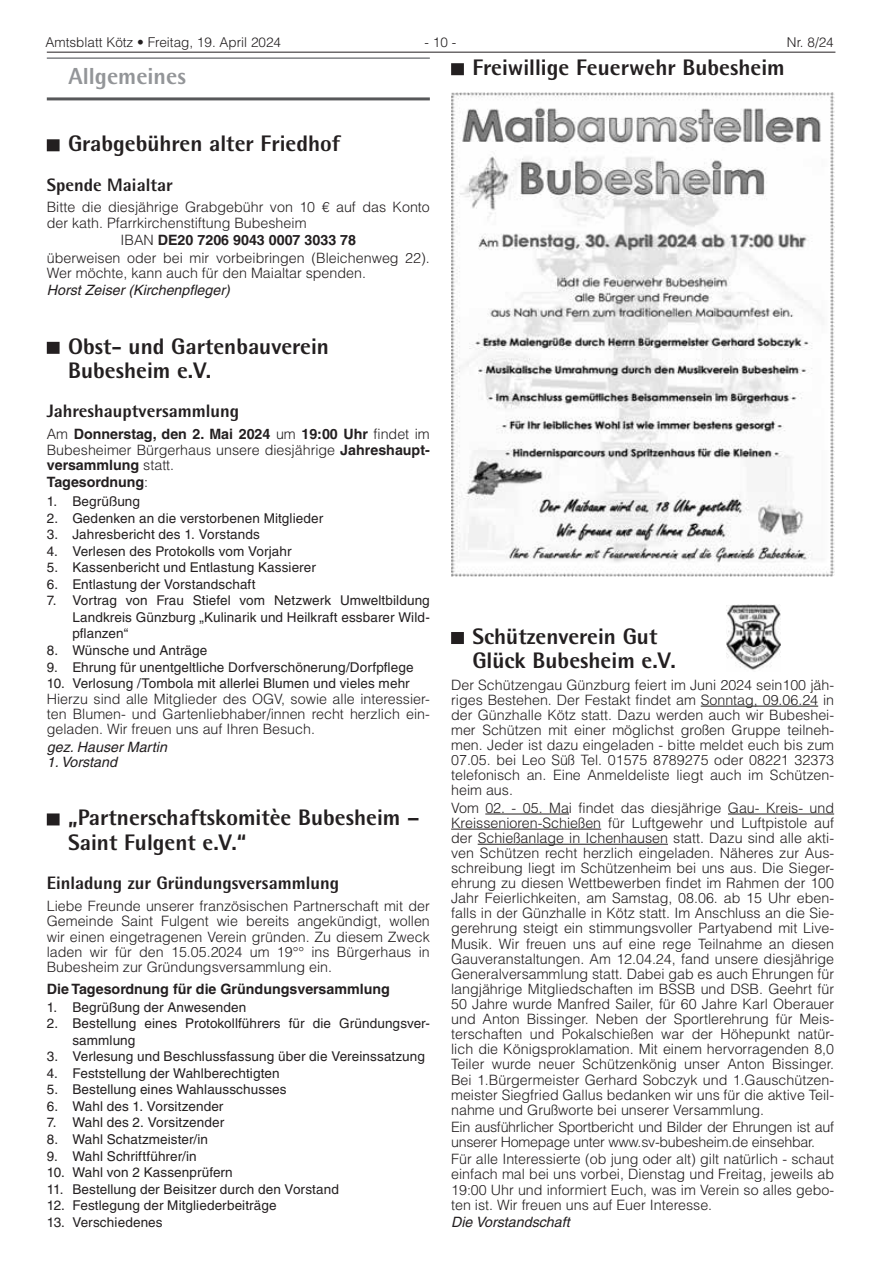
<style>
.page{position:relative;width:881px;height:1263px;background:#fff}
.page>*{position:absolute;margin:0;border:0;box-sizing:border-box;transform-origin:0 0}
.t1{font:800 23.25px "Agfa Rotis Semisans";color:#939598}
.t2{font:800 22.5px/24.3px "Agfa Rotis Semisans";color:#231f20}
.t3{font:800 18px "Agfa Rotis Semisans";color:#231f20}
.t4{font:300 14.25px/15.1px "Helvetica LT";color:#231f20;text-align:justify}
.t5{font:300 14.25px/15.1px "Helvetica LT";letter-spacing:-.02em;color:#231f20}
.t6{font:italic 14.25px "Helvetica LT";color:#231f20}
.t7{font:700 14.25px "Helvetica LT";color:#231f20}
.t8{font:13.5px/16.5px "Helvetica LT";letter-spacing:.01em;color:#231f20;text-align:justify}
.t9{font:300 13.5px "Helvetica LT";color:#231f20}
.s1{font-weight:700}
.s2{font-weight:300}
</style>
<div class="page">
<hr style="left:47px;top:52px;width:788px;height:1px;background:#231f20">
<div style="left:451px;top:63px;width:12px;height:12px;background:#231f20"></div>
<div style="left:451px;top:632px;width:12px;height:12px;background:#231f20"></div>
<hr style="left:700px;top:706px;width:117px;height:1px;background:#231f20">
<hr style="left:485px;top:814px;width:83px;height:1px;background:#231f20">
<hr style="left:727px;top:814px;width:106px;height:1px;background:#231f20">
<hr style="left:451px;top:829px;width:150px;height:1px;background:#231f20">
<hr style="left:477px;top:844px;width:190px;height:1px;background:#231f20">
<img style="left:451px;top:93px;width:382px;height:483px">
<img style="left:726px;top:604px;width:54px;height:66px">
<hr style="left:47px;top:57px;width:382px;height:2px;background:#808285">
<hr style="left:47px;top:97px;width:382px;height:3px;background:#57585a">
<div style="left:47px;top:139px;width:13px;height:12px;background:#231f20"></div>
<div style="left:47px;top:342px;width:13px;height:12px;background:#231f20"></div>
<div style="left:47px;top:813px;width:13px;height:12px;background:#231f20"></div>
<p class="t9" style="left:45px;top:34px;width:237px">Amtsblatt Kötz • Freitag, 19. April 2024</p>
<p class="t9" style="left:424px;top:34px;width:33px">- 10 -</p>
<p class="t9" style="left:786px;top:34px;width:48px">Nr. 8/24</p>
<h2 class="t2" style="left:472px;top:55px;width:314px">Freiwillige Feuerwehr Bubesheim</h2>
<h1 class="t1" style="left:69px;top:62px;width:119px">Allgemeines</h1>
<h2 class="t2" style="left:68px;top:131px;width:273px">Grabgebühren alter Friedhof</h2>
<p class="t3" style="left:47px;top:173px;width:127px">Spende Maialtar</p>
<p class="t4" style="left:47px;top:199px;width:384px">Bitte die diesjährige Grabgebühr von 10 € auf das Konto der kath. Pfarrkirchenstiftung Bubesheim</p>
<p class="t4" style="left:47px;top:231px;width:384px;line-height:17.5px;text-align:center">IBAN <span class="s1">DE20 7206 9043 0007 3033 78<br></span>überweisen oder bei mir vorbeibringen (Bleichenweg 22).</p>
<p class="t4" style="left:47px;top:265px;width:320px">Wer möchte, kann auch für den Maialtar spenden.</p>
<p class="t6" style="left:47px;top:282px;width:184px">Horst Zeiser (Kirchenpfleger)</p>
<h2 class="t2" style="left:68px;top:334px;width:262px">Obst- und Gartenbauverein<br>Bubesheim e.V.</h2>
<p class="t3" style="left:47px;top:400px;width:194px">Jahreshauptversammlung</p>
<p class="t4" style="left:47px;top:426px;width:384px">Am <span class="s1">Donnerstag, den 2. Mai 2024</span> um <span class="s1">19:00 Uhr</span> findet im Bubesheimer Bürgerhaus unsere diesjährige <span class="s1">Jahreshaupt&shy;versammlung</span> statt.</p>
<p class="t7" style="left:47px;top:474px;width:103px">Tagesordnung<span class="s2">:</span></p>
<p class="t8" style="left:47px;top:493px;width:95px">1. Begrüßung</p>
<p class="t8" style="left:47px;top:510px;width:278px">2. Gedenken an die verstorbenen Mitglieder</p>
<p class="t8" style="left:47px;top:526px;width:215px">3. Jahresbericht des 1. Vorstands</p>
<p class="t8" style="left:47px;top:543px;width:246px">4. Verlesen des Protokolls vom Vorjahr</p>
<p class="t8" style="left:47px;top:559px;width:270px">5. Kassenbericht und Entlastung Kassierer</p>
<p class="t8" style="left:47px;top:576px;width:210px">6. Entlastung der Vorstandschaft</p>
<p class="t8" style="left:72px;top:592px;width:359px;text-indent:-26px">7. Vortrag von Frau Stiefel vom Netzwerk Umweltbildung Landkreis Günzburg „Kulinarik und Heilkraft essbarer Wild&shy;pflanzen“</p>
<p class="t8" style="left:47px;top:642px;width:162px">8. Wünsche und Anträge</p>
<p class="t8" style="left:47px;top:658px;width:368px">9. Ehrung für unentgeltliche Dorfverschönerung/Dorfpflege</p>
<p class="t8" style="left:47px;top:675px;width:364px">10. Verlosung /Tombola mit allerlei Blumen und vieles mehr</p>
<p class="t4" style="left:47px;top:691px;width:384px">Hierzu sind alle Mitglieder des OGV, sowie alle interessier&shy;ten Blumen- und Gartenliebhaber/innen recht herzlich ein&shy;geladen. Wir freuen uns auf Ihren Besuch.</p>
<p class="t6" style="left:47px;top:738px;width:122px">gez. Hauser Martin</p>
<p class="t6" style="left:47px;top:754px;width:72px">1. Vorstand</p>
<h2 class="t2" style="left:68px;top:805px;width:353px">„Partnerschaftskomitèe Bubesheim –<br>Saint Fulgent e.V.“</h2>
<p class="t3" style="left:47px;top:871px;width:294px">Einladung zur Gründungsversammlung</p>
<p class="t4" style="left:47px;top:898px;width:384px">Liebe Freunde unserer französischen Partnerschaft mit der Gemeinde Saint Fulgent wie bereits angekündigt, wollen wir einen eingetragenen Verein gründen. Zu diesem Zweck laden wir für den 15.05.2024 um 19°° ins Bürgerhaus in Bubesheim zur Gründungsversammlung ein.</p>
<p class="t7" style="left:47px;top:980px;width:344px">Die Tagesordnung für die Gründungsversammlung</p>
<p class="t8" style="left:47px;top:998px;width:201px">1. Begrüßung der Anwesenden</p>
<p class="t8" style="left:72px;top:1015px;width:359px;text-indent:-26px">2. Bestellung eines Protokollführers für die Gründungsver&shy;sammlung</p>
<p class="t8" style="left:47px;top:1048px;width:379px">3. Verlesung und Beschlussfassung über die Vereinssatzung</p>
<p class="t8" style="left:47px;top:1065px;width:234px">4. Feststellung der Wahlberechtigten</p>
<p class="t8" style="left:47px;top:1081px;width:241px">5. Bestellung eines Wahlausschusses</p>
<p class="t8" style="left:47px;top:1098px;width:178px">6. Wahl des 1. Vorsitzender</p>
<p class="t8" style="left:47px;top:1114px;width:179px">7. Wahl des 2. Vorsitzender</p>
<p class="t8" style="left:47px;top:1131px;width:163px">8. Wahl Schatzmeister/in</p>
<p class="t8" style="left:47px;top:1147px;width:151px">9. Wahl Schriftführer/in</p>
<p class="t8" style="left:47px;top:1164px;width:187px">10. Wahl von 2 Kassenprüfern</p>
<p class="t8" style="left:47px;top:1181px;width:293px">11. Bestellung der Beisitzer durch den Vorstand</p>
<p class="t8" style="left:47px;top:1197px;width:231px">12. Festlegung der Mitgliederbeiträge</p>
<p class="t8" style="left:47px;top:1214px;width:117px">13. Verschiedenes</p>
<h2 class="t2" style="left:472px;top:624px;width:205px">Schützenverein Gut<br>Glück Bubesheim e.V.</h2>
<p class="t4" style="left:451px;top:677px;width:384px">Der Schützengau Günzburg feiert im Juni 2024 sein100 jäh&shy;riges Bestehen. Der Festakt findet am Sonntag, 09.06.24 in der Günzhalle Kötz statt. Dazu werden auch wir Bubeshei&shy;mer Schützen mit einer möglichst großen Gruppe teilneh&shy;men. Jeder ist dazu eingeladen - bitte meldet euch bis zum 07.05. bei Leo Süß Tel. 01575 8789275 oder 08221 32373 telefonisch an. Eine Anmeldeliste liegt auch im Schützen&shy;heim aus.</p>
<p class="t4" style="left:451px;top:800px;width:384px">Vom 02. - 05. Mai findet das diesjährige Gau- Kreis- und Kreissenioren-Schießen für Luftgewehr und Luftpistole auf der Schießanlage in Ichenhausen statt. Dazu sind alle akti&shy;ven Schützen recht herzlich eingeladen. Näheres zur Aus&shy;schreibung liegt im Schützenheim bei uns aus. Die Sieger&shy;ehrung zu diesen Wettbewerben findet im Rahmen der 100<br>Jahr Feierlichkeiten, am Samstag, 08.06. ab 15 Uhr eben&shy;falls in der Günzhalle in Kötz statt. Im Anschluss an die Sie&shy;gerehrung steigt ein stimmungsvoller Partyabend mit Live-Musik. Wir freuen uns auf eine rege Teilnahme an diesen Gauveranstaltungen. Am 12.04.24, fand unsere diesjährige Generalversammlung statt. Dabei gab es auch Ehrungen für langjährige Mitgliedschaften im BSSB und DSB. Geehrt für 50 Jahre wurde Manfred Sailer, für 60 Jahre Karl Oberauer und Anton Bissinger. Neben der Sportlerehrung für Meis&shy;terschaften und Pokalschießen war der Höhepunkt natür&shy;lich die Königsproklamation. Mit einem hervorragenden 8,0<br>Teiler wurde neuer Schützenkönig unser Anton Bissinger.<br>Bei 1.Bürgermeister Gerhard Sobczyk und 1.Gauschützen&shy;meister Siegfried Gallus bedanken wir uns für die aktive Teil&shy;nahme und Grußworte bei unserer Versammlung.</p>
<p class="t5" style="left:451px;top:1119px;width:384px">Ein ausführlicher Sportbericht und Bilder der Ehrungen ist auf unserer Homepage unter www.sv-bubesheim.de einsehbar.</p>
<p class="t4" style="left:451px;top:1151px;width:384px">Für alle Interessierte (ob jung oder alt) gilt natürlich - schaut einfach mal bei uns vorbei, Dienstag und Freitag, jeweils ab 19:00 Uhr und informiert Euch, was im Verein so alles gebo&shy;ten ist. Wir freuen uns auf Euer Interesse.</p>
<p class="t6" style="left:451px;top:1213px;width:120px">Die Vorstandschaft</p>
</div>
